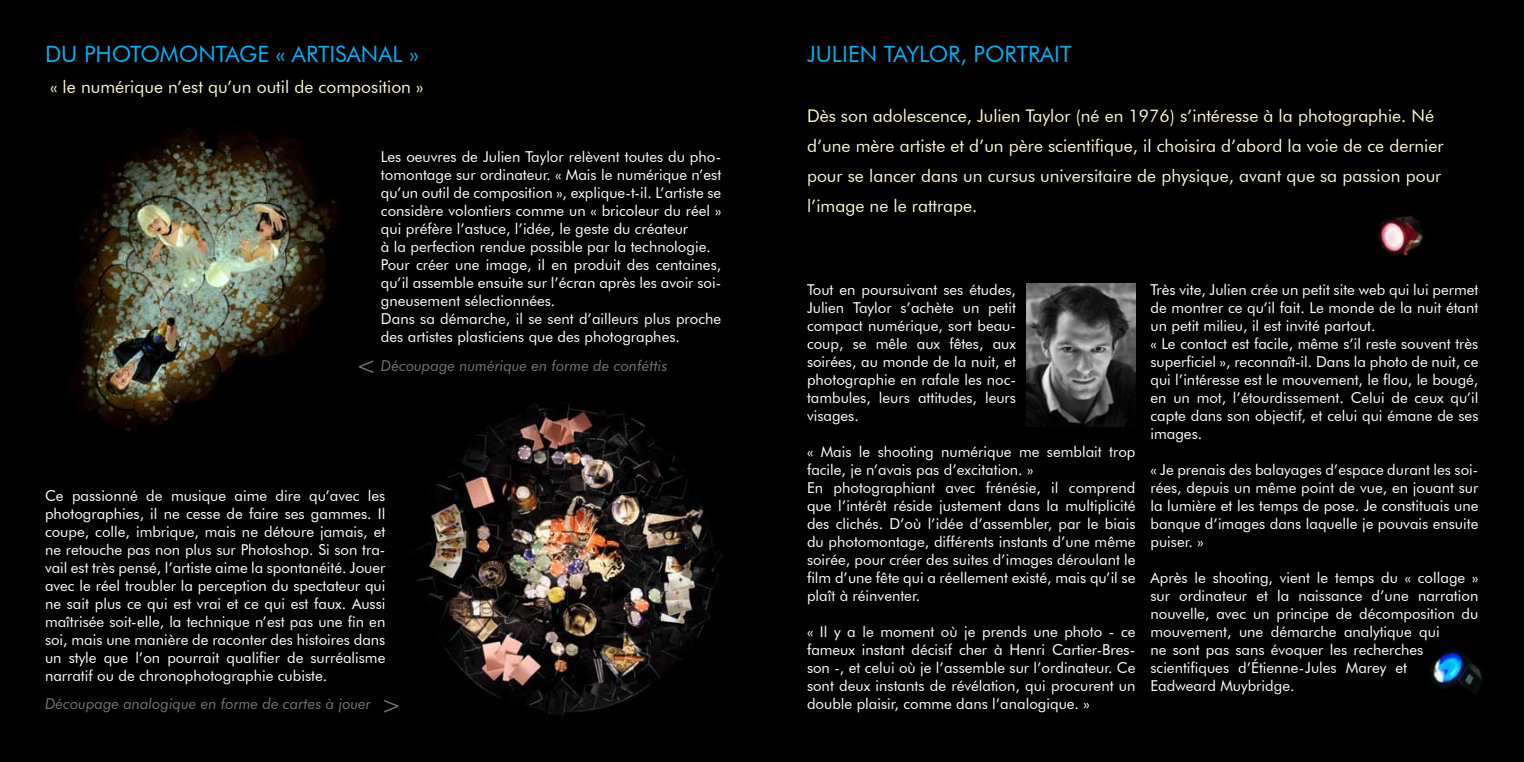
<style>
.page{position:relative;width:1524px;height:762px;background:#000}
.page>*{position:absolute;margin:0;border:0;box-sizing:border-box;transform-origin:0 0}
.t1{font:25px "Futura BT";color:#737373}
.t2{font:22.5px "Futura BT";color:#00aeef}
.t3{font:17.5px/30px "Futura BT";color:#fbf6d2}
.t4{font:15px/18px "Futura BT";color:#fff;text-align:justify}
.t5{font:italic 15px "Futura BT";color:#737373}
.s1{font-style:normal;font-size:25px}
</style>
<div class="page">
<img style="left:416px;top:404px;width:307px;height:312px">
<img style="left:74px;top:129px;width:263px;height:302px">
<img style="left:1026px;top:283px;width:109px;height:144px">
<img style="left:1430px;top:647px;width:52px;height:46px">
<img style="left:1376px;top:215px;width:48px;height:44px">
<h2 class="t2" style="left:45px;top:40px;width:375px">DU PHOTOMONTAGE « ARTISANAL »</h2>
<p class="t3" style="left:50px;top:72px;width:375px">« le numérique n’est qu’un outil de composition »</p>
<p class="t4" style="left:381px;top:148px;width:342px;text-align:left">Les oeuvres de Julien Taylor relèvent toutes du pho&shy;tomontage sur ordinateur. « Mais le numérique n’est qu’un outil de composition », explique-t-il. L’artiste se considère volontiers comme un « bricoleur du réel » qui préfère l’astuce, l’idée, le geste du créateur<br>à la perfection rendue possible par la technologie.<br>Pour créer une image, il en produit des centaines, qu’il assemble ensuite sur l’écran après les avoir soi&shy;gneusement sélectionnées.<br>Dans sa démarche, il se sent d’ailleurs plus proche des artistes plasticiens que des photographes.</p>
<p class="t5" style="left:356px;top:357px;width:313px"><span class="s1">&lt;</span> Découpage numérique en forme de conféttis</p>
<p class="t4" style="left:45px;top:486px;width:342px">Ce passionné de musique aime dire qu’avec les photographies, il ne cesse de faire ses gammes. Il coupe, colle, imbrique, mais ne détoure jamais, et ne retouche pas non plus sur Photoshop. Si son tra&shy;vail est très pensé, l’artiste aime la spontanéité. Jouer avec le réel troubler la perception du spectateur qui ne sait plus ce qui est vrai et ce qui est faux. Aussi maîtrisée soit-elle, la technique n’est pas une fin en soi, mais une manière de raconter des histoires dans un style que l’on pourrait qualifier de surréalisme narratif ou de chronophotographie cubiste.</p>
<p class="t5" style="left:45px;top:694px;width:327px">Découpage analogique en forme de cartes à jouer</p>
<h1 class="t1" style="left:402px;top:723px;width:22px;rotate:-180deg">&lt;</h1>
<h2 class="t2" style="left:807px;top:40px;width:266px">JULIEN TAYLOR, PORTRAIT</h2>
<p class="t3" style="left:807px;top:101px;width:638px">Dès son adolescence, Julien Taylor (né en 1976) s’intéresse à la photographie. Né d’une mère artiste et d’un père scientifique, il choisira d’abord la voie de ce dernier pour se lancer dans un cursus universitaire de physique, avant que sa passion pour l’image ne le rattrape.</p>
<p class="t4" style="left:807px;top:280px;width:210px">Tout en poursuivant ses études, Julien Taylor s’achète un petit compact numérique, sort beau&shy;coup, se mêle aux fêtes, aux soirées, au monde de la nuit, et photographie en rafale les noc&shy;tambules, leurs attitudes, leurs visages.</p>
<p class="t4" style="left:807px;top:442px;width:330px;text-align:left">« Mais le shooting numérique me semblait trop facile, je n’avais pas d’excitation. »<br>En photographiant avec frénésie, il comprend que l’intérêt réside justement dans la multiplicité des clichés. D’où l’idée d’assembler, par le biais du photomontage, différents instants d’une même soirée, pour créer des suites d’images déroulant le film d’une fête qui a réellement existé, mais qu’il se plaît à réinventer.</p>
<p class="t4" style="left:807px;top:622px;width:330px">« Il y a le moment où je prends une photo - ce fameux instant décisif cher à Henri Cartier-Bres&shy;son -, et celui où je l’assemble sur l’ordinateur. Ce sont deux instants de révélation, qui procurent un double plaisir, comme dans l’analogique. »</p>
<p class="t4" style="left:1150px;top:280px;width:329px;text-align:left">Très vite, Julien crée un petit site web qui lui permet de montrer ce qu’il fait. Le monde de la nuit étant un petit milieu, il est invité partout.<br>« Le contact est facile, même s’il reste souvent très superficiel », reconnaît-il. Dans la photo de nuit, ce qui l’intéresse est le mouvement, le flou, le bougé, en un mot, l’étourdissement. Celui de ceux qu’il capte dans son objectif, et celui qui émane de ses images.</p>
<p class="t4" style="left:1150px;top:460px;width:329px">« Je prenais des balayages d’espace durant les soi&shy;rées, depuis un même point de vue, en jouant sur la lumière et les temps de pose. Je constituais une banque d’images dans laquelle je pouvais ensuite puiser. »</p>
<p class="t4" style="left:1150px;top:568px;width:329px;text-align:left">Après le shooting, vient le temps du « collage » sur ordinateur et la naissance d’une narration nouvelle, avec un principe de décomposition du mouvement, une démarche analytique qui<br>ne sont pas sans évoquer les recherches scientifiques d’Étienne-Jules Marey et<br>Eadweard Muybridge.</p>
</div>
